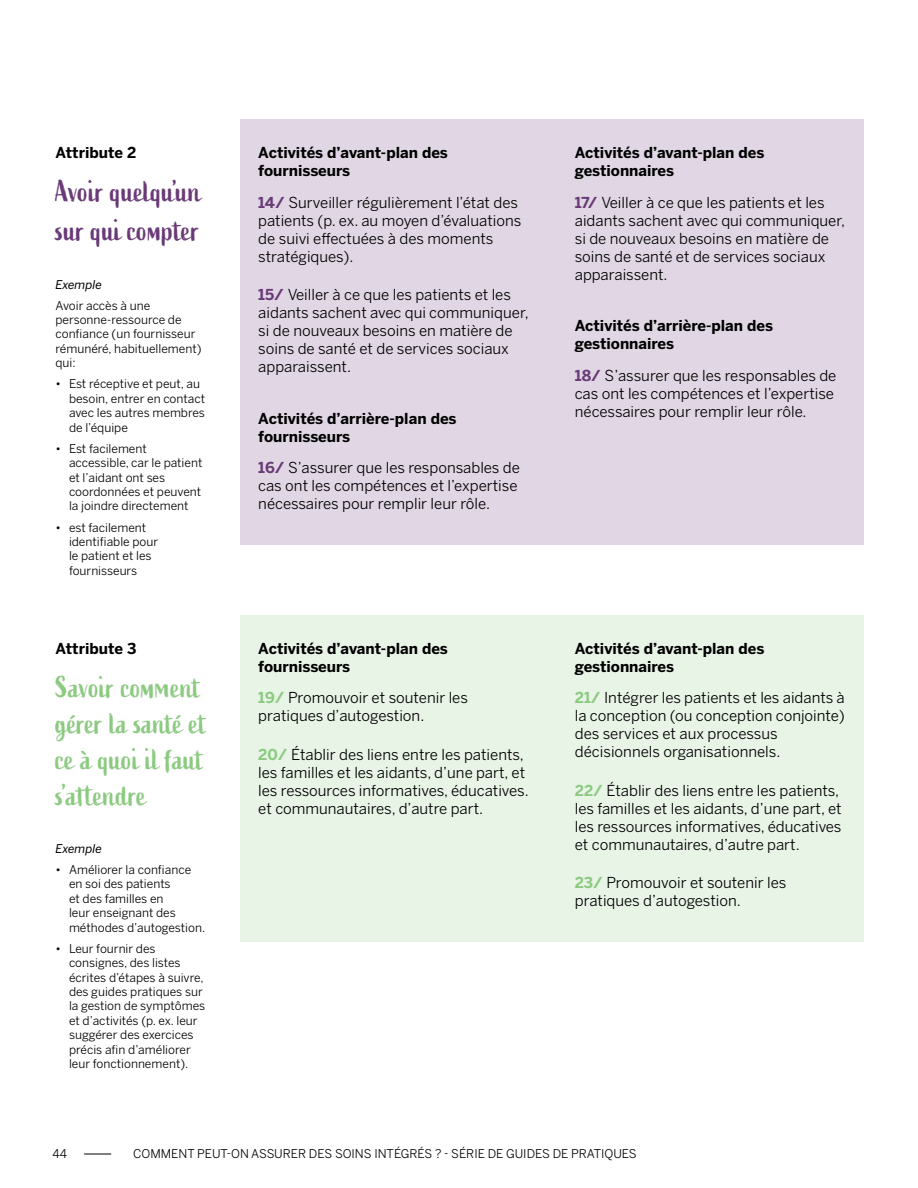
<style>
.page{position:relative;width:918px;height:1188px;background:#fff}
.page>*{position:absolute;margin:0;border:0;box-sizing:border-box;transform-origin:0 0}
.t1{font:30px/36px "Active";color:#8cca81}
.t2{font:30px/39.6px "Active";color:#693a77}
.t3{font:15px/18px "Benton Sans";color:#000}
.t4{font:700 15px/18px "Benton Sans";color:#000}
.t5{font:12px/14.4px "Benton Sans";color:#000}
.t6{font:italic 12px "Benton Sans";color:#000}
.s1{font-weight:700;color:#693a77}
.s2{font-weight:700;color:#8cca81}
</style>
<div class="page">
<div style="left:241px;top:119px;width:623px;height:425px;background:#e1d7e4"></div>
<div style="left:241px;top:615px;width:623px;height:327px;background:#e8f4e6"></div>
<svg style="left:84px;top:1154px;width:27px;height:1px"></svg>
<p class="t4" style="left:56px;top:144px;width:82px">Attribute 2</p>
<h1 class="t2" style="left:56px;top:172px;width:147px">Avoir quelqu’un sur qui compter</h1>
<p class="t6" style="left:56px;top:277px;width:48px">Exemple</p>
<p class="t5" style="left:56px;top:298px;width:148px">Avoir accès à une personne-ressource de confiance (un fournisseur rémunéré, habituellement) qui:</p>
<p class="t5" style="left:69px;top:377px;width:138px;text-indent:-14px">• Est réceptive et peut, au besoin, entrer en contact avec les autres membres de l’équipe</p>
<p class="t5" style="left:69px;top:441px;width:135px;text-indent:-14px">• Est facilement accessible, car le patient et l’aidant ont ses coordonnées et peuvent la joindre directement</p>
<p class="t5" style="left:69px;top:520px;width:91px;text-indent:-14px">• est facilement identifiable pour le patient et les fournisseurs</p>
<p class="t4" style="left:56px;top:640px;width:82px">Attribute 3</p>
<h1 class="t1" style="left:56px;top:670px;width:153px">Savoir comment gérer la santé et ce à quoi il faut s’attendre</h1>
<p class="t6" style="left:56px;top:841px;width:48px">Exemple</p>
<p class="t5" style="left:69px;top:863px;width:138px;text-indent:-14px">• Améliorer la confiance en soi des patients<br>et des familles en<br>leur enseignant des méthodes d’autogestion.</p>
<p class="t5" style="left:69px;top:941px;width:138px;text-indent:-14px">• Leur fournir des consignes, des listes écrites d’étapes à suivre, des guides pratiques sur la gestion de symptômes et d’activités (p. ex. leur suggérer des exercices précis afin d’améliorer leur fonctionnement).</p>
<p class="t4" style="left:258px;top:144px;width:191px">Activités d’avant-plan des fournisseurs</p>
<p class="t3" style="left:258px;top:193px;width:265px"><span class="s1">14/</span> Surveiller régulièrement l’état des patients (p. ex. au moyen d’évaluations de suivi effectuées à des moments stratégiques).</p>
<p class="t3" style="left:258px;top:285px;width:272px"><span class="s1">15/</span> Veiller à ce que les patients et les aidants sachent avec qui communiquer, si de nouveaux besoins en matière de soins de santé et de services sociaux apparaissent.</p>
<p class="t4" style="left:258px;top:409px;width:200px">Activités d’arrière-plan des fournisseurs</p>
<p class="t3" style="left:258px;top:459px;width:263px"><span class="s1">16/</span> S’assurer que les responsables de cas ont les compétences et l’expertise nécessaires pour remplir leur rôle.</p>
<p class="t4" style="left:575px;top:144px;width:191px">Activités d’avant-plan des gestionnaires</p>
<p class="t3" style="left:575px;top:193px;width:272px"><span class="s1">17/</span> Veiller à ce que les patients et les aidants sachent avec qui communiquer, si de nouveaux besoins en matière de soins de santé et de services sociaux apparaissent.</p>
<p class="t4" style="left:575px;top:317px;width:200px">Activités d’arrière-plan des gestionnaires</p>
<p class="t3" style="left:575px;top:366px;width:263px"><span class="s1">18/</span> S’assurer que les responsables de cas ont les compétences et l’expertise nécessaires pour remplir leur rôle.</p>
<p class="t4" style="left:258px;top:640px;width:191px">Activités d’avant-plan des fournisseurs</p>
<p class="t3" style="left:258px;top:689px;width:211px"><span class="s2">19/</span> Promouvoir et soutenir les pratiques d’autogestion.</p>
<p class="t3" style="left:258px;top:745px;width:272px"><span class="s2">20/</span> Établir des liens entre les patients, les familles et les aidants, d’une part, et les ressources informatives, éducatives. et communautaires, d’autre part.</p>
<p class="t4" style="left:575px;top:640px;width:191px">Activités d’avant-plan des gestionnaires</p>
<p class="t3" style="left:575px;top:689px;width:272px"><span class="s2">21/</span> Intégrer les patients et les aidants à la conception (ou conception conjointe) des services et aux processus décisionnels organisationnels.</p>
<p class="t3" style="left:575px;top:781px;width:268px"><span class="s2">22/</span> Établir des liens entre les patients, les familles et les aidants, d’une part, et les ressources informatives, éducatives et communautaires, d’autre part.</p>
<p class="t3" style="left:575px;top:874px;width:213px"><span class="s2">23/</span> Promouvoir et soutenir les pratiques d’autogestion.</p>
<p class="t5" style="left:52px;top:1147px;width:16px">44</p>
<p class="t5" style="left:133px;top:1147px;width:505px">COMMENT PEUT-ON ASSURER DES SOINS INTÉGRÉS ? - SÉRIE DE GUIDES DE PRATIQUES</p>
</div>
